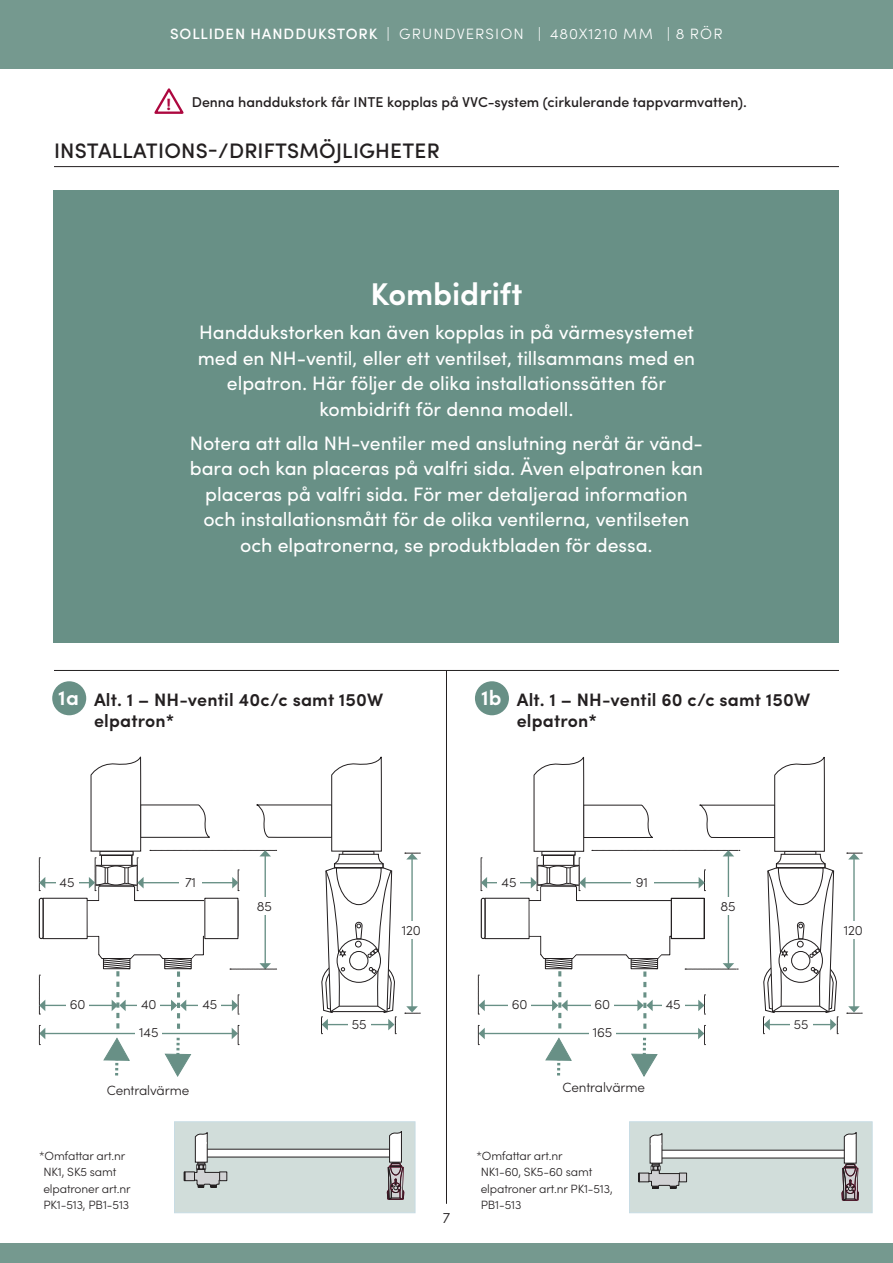
<style>
.page{position:relative;width:893px;height:1263px;background:#fff}
.page>*{position:absolute;margin:0;border:0;box-sizing:border-box;transform-origin:0 0}
.sid_2_tabell_fakta{font:600 31.5px "Sofia Pro";letter-spacing:-.005em;color:#fff}
.sid_2_h2_blå_med_lin{font:500 21px "Sofia Pro";letter-spacing:.01em;color:#231f20}
.sid_2_tabell_fakta-2{font:600 21px "Sofia Pro";color:#fff}
.sid_2_tabell_fakta-3{font:19.5px/25.5px "Sofia Pro";letter-spacing:-.005em;color:#fff;text-align:center}
.sid_2_tabell_fakta-4{font:600 18px/21px "Sofia Pro";letter-spacing:.01em;color:#231f20}
.t1{font:700 16.35px "Sofia Pro";color:#ad083f}
.sid_2_h2{font:300 15px "Sofia Pro";letter-spacing:.075em;color:#fff}
.t2{font:300 15px "Sofia Pro";color:#231f20}
.sid_2_Varningstext{font:500 14.25px "Sofia Pro";color:#231f20}
.sid_2_h2_högerställd{font:300 13.5px "Sofia Pro";letter-spacing:-.01em;color:#231f20}
.sid_2_h2_högerställd-2{font:300 13.2px "Sofia Pro";color:#231f20}
.sid_2_h2_högerställd-3{font:300 12px/16.5px "Sofia Pro";letter-spacing:-.01em;color:#231f20}
.s1{font-weight:500}
</style>
<div class="page">
<div style="left:52px;top:681px;width:34px;height:34px;background:#689086;border-radius:50%"></div>
<div style="left:475px;top:681px;width:34px;height:34px;background:#689086;border-radius:50%"></div>
<hr style="left:54px;top:166px;width:785px;height:1px;background:#231f20">
<div style="left:0;top:0;width:893px;height:68px;background:#75998f"></div>
<div style="left:0;top:1244px;width:893px;height:19px;background:#75998f"></div>
<hr style="left:446px;top:671px;width:1px;height:533px;background:#231f20">
<hr style="left:54px;top:670px;width:785px;height:1px;background:#231f20">
<div style="left:54px;top:190px;width:785px;height:453px;background:#689086"></div>
<hr style="left:853px;top:859px;width:2px;height:148px;background:#689086">
<svg style="left:847px;top:1006px;width:15px;height:8px"></svg>
<svg style="left:847px;top:853px;width:15px;height:6px"></svg>
<div style="left:842px;top:921px;width:23px;height:17px;background:#fff"></div>
<hr style="left:411px;top:859px;width:2px;height:148px;background:#689086">
<svg style="left:405px;top:1006px;width:15px;height:8px"></svg>
<svg style="left:405px;top:853px;width:15px;height:6px"></svg>
<div style="left:400px;top:921px;width:23px;height:17px;background:#fff"></div>
<svg style="left:154px;top:88px;width:30px;height:26px"></svg>
<svg style="left:39px;top:757px;width:357px;height:320px"></svg>
<svg style="left:478px;top:757px;width:360px;height:320px"></svg>
<div style="left:174px;top:1121px;width:241px;height:92px;background:#d1ddda"></div>
<div style="left:219px;top:1172px;width:8px;height:9px;background:#d1d2d4"></div>
<div style="left:219px;top:1172px;width:8px;height:9px;border:1px solid #231f20"></div>
<div style="left:201px;top:1149px;width:194px;height:8px;background:#fff"></div>
<svg style="left:387px;top:1131px;width:17px;height:69px"></svg>
<svg style="left:184px;top:1132px;width:37px;height:55px"></svg>
<div style="left:629px;top:1121px;width:243px;height:92px;background:#d1ddda"></div>
<div style="left:679px;top:1173px;width:7px;height:9px;background:#d1d2d4"></div>
<div style="left:679px;top:1173px;width:8px;height:9px;border:1px solid #231f20"></div>
<div style="left:656px;top:1150px;width:194px;height:8px;background:#fff"></div>
<svg style="left:842px;top:1132px;width:17px;height:69px"></svg>
<svg style="left:638px;top:1133px;width:42px;height:56px"></svg>
<p class="sid_2_h2" style="left:170px;top:23px;width:554px"><span class="s1">SOLLIDEN HANDDUKSTORK</span> | GRUNDVERSION | 480X1210 MM | 8 RÖR</p>
<p class="t1" style="left:167px;top:91px;width:6px">!</p>
<p class="sid_2_Varningstext" style="left:192px;top:92px;width:557px">Denna handdukstork får INTE kopplas på VVC-system (cirkulerande tappvarmvatten).</p>
<p class="sid_2_h2_blå_med_lin" style="left:54px;top:135px;width:387px">INSTALLATIONS-/DRIFTSMÖJLIGHETER</p>
<p class="sid_2_tabell_fakta" style="left:370px;top:270px;width:153px">Kombidrift</p>
<p class="sid_2_tabell_fakta-3" style="left:198px;top:318px;width:499px">Handdukstorken kan även kopplas in på värmesystemet med en NH-ventil, eller ett ventilset, tillsammans med en elpatron. Här följer de olika installationssätten för kombidrift för denna modell.</p>
<p class="sid_2_tabell_fakta-3" style="left:190px;top:429px;width:515px">Notera att alla NH-ventiler med anslutning neråt är vänd&shy;bara och kan placeras på valfri sida. Även elpatronen kan placeras på valfri sida. För mer detaljerad information och installationsmått för de olika ventilerna, ventilseten och elpatronerna, se produktbladen för dessa.</p>
<p class="sid_2_tabell_fakta-2" style="left:481px;top:682px;width:22px">1b</p>
<p class="sid_2_tabell_fakta-2" style="left:58px;top:682px;width:22px">1a</p>
<p class="sid_2_tabell_fakta-4" style="left:517px;top:688px;width:295px">Alt. 1 – NH-ventil 60 c/c samt 150W elpatron*</p>
<p class="sid_2_tabell_fakta-4" style="left:94px;top:688px;width:291px">Alt. 1 – NH-ventil 40c/c samt 150W elpatron*</p>
<p class="sid_2_h2_högerställd" style="left:60px;top:873px;width:16px">45</p>
<p class="sid_2_h2_högerställd" style="left:185px;top:873px;width:13px">71</p>
<p class="sid_2_h2_högerställd" style="left:502px;top:873px;width:16px">45</p>
<p class="sid_2_h2_högerställd" style="left:636px;top:873px;width:14px">91</p>
<p class="sid_2_h2_högerställd" style="left:257px;top:897px;width:17px">85</p>
<p class="sid_2_h2_högerställd" style="left:402px;top:920px;width:21px">120</p>
<p class="sid_2_h2_högerställd" style="left:70px;top:994px;width:17px">60</p>
<p class="sid_2_h2_högerställd" style="left:141px;top:994px;width:17px">40</p>
<p class="sid_2_h2_högerställd" style="left:203px;top:994px;width:16px">45</p>
<p class="sid_2_h2_högerställd" style="left:512px;top:994px;width:17px">60</p>
<p class="sid_2_h2_högerställd" style="left:595px;top:994px;width:17px">60</p>
<p class="sid_2_h2_högerställd" style="left:666px;top:994px;width:16px">45</p>
<p class="sid_2_h2_högerställd" style="left:139px;top:1022px;width:21px">145</p>
<p class="sid_2_h2_högerställd" style="left:352px;top:1015px;width:16px">55</p>
<p class="sid_2_h2_högerställd" style="left:593px;top:1022px;width:21px">165</p>
<p class="sid_2_h2_högerställd" style="left:107px;top:1081px;width:84px">Centralvärme</p>
<p class="sid_2_h2_högerställd" style="left:562px;top:1078px;width:84px">Centralvärme</p>
<p class="sid_2_h2_högerställd-3" style="left:43px;top:1146px;width:89px;text-indent:-4px">*Omfattar art.nr<br>NK1, SK5 samt elpatroner art.nr<br>PK1-513, PB1-513</p>
<p class="sid_2_h2_högerställd-3" style="left:481px;top:1146px;width:134px;text-indent:-4px">*Omfattar art.nr<br>NK1-60, SK5-60 samt elpatroner art.nr PK1-513,<br>PB1-513</p>
<p class="t2" style="left:443px;top:1207px;width:9px">7</p>
<p class="sid_2_h2_högerställd" style="left:720px;top:897px;width:17px">85</p>
<p class="sid_2_h2_högerställd-2" style="left:794px;top:1015px;width:16px">55</p>
<p class="sid_2_h2_högerställd" style="left:844px;top:920px;width:21px">120</p>
</div>
